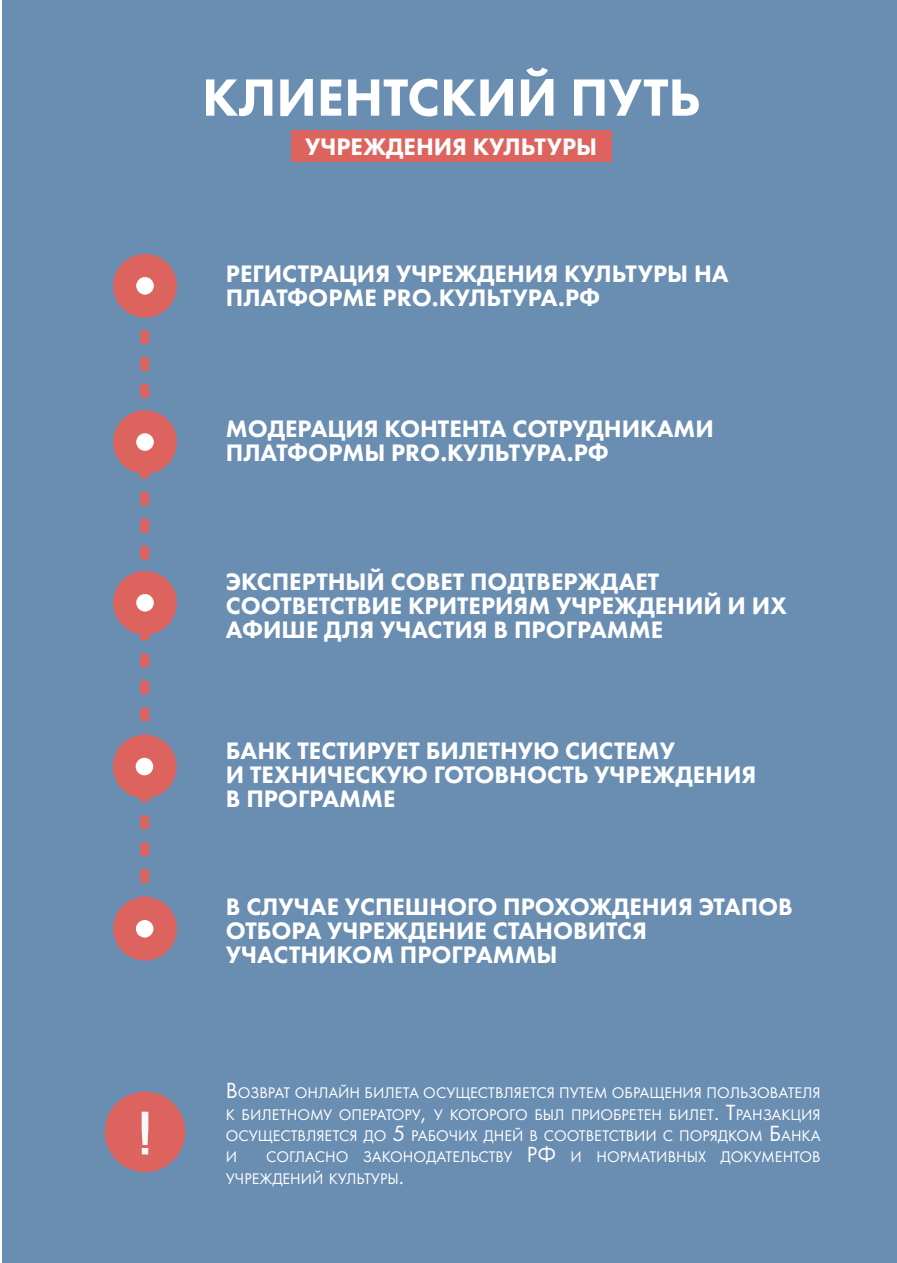
<style>
.page{position:relative;width:897px;height:1263px;background:#fff}
.page>*{position:absolute;margin:0;border:0;box-sizing:border-box;transform-origin:0 0}
.t1{font:700 61.05px "Bebas Neue";color:#f9f9f9}
.t2{font:800 54.3px "Futura PT";color:#fff}
.t3{font:800 24.75px/24px "Futura PT";color:#fff}
.t4{font:15.9px/21.5px "Futura PT";color:#fff;text-align:justify}
.s1{font-size:22.8px}
</style>
<div class="page">
<div style="left:3px;top:0;width:893px;height:1263px;background:#6a8db2"></div>
<div style="left:291px;top:131px;width:320px;height:31px;background:#dd635e"></div>
<svg style="left:140px;top:330px;width:9px;height:553px"></svg>
<div style="left:113px;top:254px;width:64px;height:64px;background:#dc635e;border-radius:50%"></div>
<div style="left:136px;top:277px;width:18px;height:18px;background:#fff;border-radius:50%"></div>
<div style="left:113px;top:571px;width:64px;height:64px;background:#dc635e;border-radius:50%"></div>
<div style="left:136px;top:594px;width:18px;height:17px;background:#fff;border-radius:50%"></div>
<div style="left:113px;top:410px;width:64px;height:64px;background:#dc635e;border-radius:50%"></div>
<div style="left:136px;top:433px;width:18px;height:18px;background:#fff;border-radius:50%"></div>
<div style="left:113px;top:735px;width:63px;height:63px;background:#dc635e;border-radius:50%"></div>
<div style="left:136px;top:758px;width:17px;height:17px;background:#fff;border-radius:50%"></div>
<div style="left:113px;top:897px;width:64px;height:64px;background:#dc635e;border-radius:50%"></div>
<div style="left:136px;top:920px;width:17px;height:17px;background:#fff;border-radius:50%"></div>
<div style="left:105px;top:1091px;width:80px;height:81px;background:#dd635e;border-radius:50%"></div>
<h1 class="t1" style="left:139px;top:1100px;width:13px">!</h1>
<h2 class="t2" style="left:202px;top:64px;width:499px">КЛИЕНТСКИЙ ПУТЬ</h2>
<p class="t3" style="left:305px;top:134px;width:293px">УЧРЕЖДЕНИЯ КУЛЬТУРЫ</p>
<p class="t3" style="left:226px;top:262px;width:504px">РЕГИСТРАЦИЯ УЧРЕЖДЕНИЯ КУЛЬТУРЫ НА<br>ПЛАТФОРМЕ PRO.КУЛЬТУРА.РФ</p>
<p class="t3" style="left:226px;top:416px;width:489px">МОДЕРАЦИЯ КОНТЕНТА СОТРУДНИКАМИ<br>ПЛАТФОРМЫ PRO.КУЛЬТУРА.РФ</p>
<p class="t3" style="left:226px;top:570px;width:562px">ЭКСПЕРТНЫЙ СОВЕТ ПОДТВЕРЖДАЕТ<br>СООТВЕТСТВИЕ КРИТЕРИЯМ УЧРЕЖДЕНИЙ И ИХ<br>АФИШЕ ДЛЯ УЧАСТИЯ В ПРОГРАММЕ</p>
<p class="t3" style="left:226px;top:738px;width:532px">БАНК ТЕСТИРУЕТ БИЛЕТНУЮ СИСТЕМУ<br>И ТЕХНИЧЕСКУЮ ГОТОВНОСТЬ УЧРЕЖДЕНИЯ<br>В ПРОГРАММЕ</p>
<p class="t3" style="left:226px;top:894px;width:568px">В СЛУЧАЕ УСПЕШНОГО ПРОХОЖДЕНИЯ ЭТАПОВ<br>ОТБОРА УЧРЕЖДЕНИЕ СТАНОВИТСЯ<br>УЧАСТНИКОМ ПРОГРАММЫ</p>
<p class="t4" style="left:226px;top:1082px;width:596px"><span class="s1">В</span>ОЗВРАТ ОНЛАЙН БИЛЕТА ОСУЩЕСТВЛЯЕТСЯ ПУТЕМ ОБРАЩЕНИЯ ПОЛЬЗОВАТЕЛЯ К БИЛЕТНОМУ ОПЕРАТОРУ<span class="s1">,</span> У КОТОРОГО БЫЛ ПРИОБРЕТЕН БИЛЕТ<span class="s1">. Т</span>РАНЗАКЦИЯ ОСУЩЕСТВЛЯЕТСЯ ДО <span class="s1">5</span> РАБОЧИХ ДНЕЙ В СООТВЕТСТВИИ С ПОРЯДКОМ <span class="s1">Б</span>АНКА И</p>
<p class="t4" style="left:226px;top:1146px;width:596px;text-indent:40px">СОГЛАСНО ЗАКОНОДАТЕЛЬСТВУ <span class="s1">РФ</span> И НОРМАТИВНЫХ ДОКУМЕНТОВ<br>УЧРЕЖДЕНИЙ КУЛЬТУРЫ<span class="s1">.</span></p>
</div>
